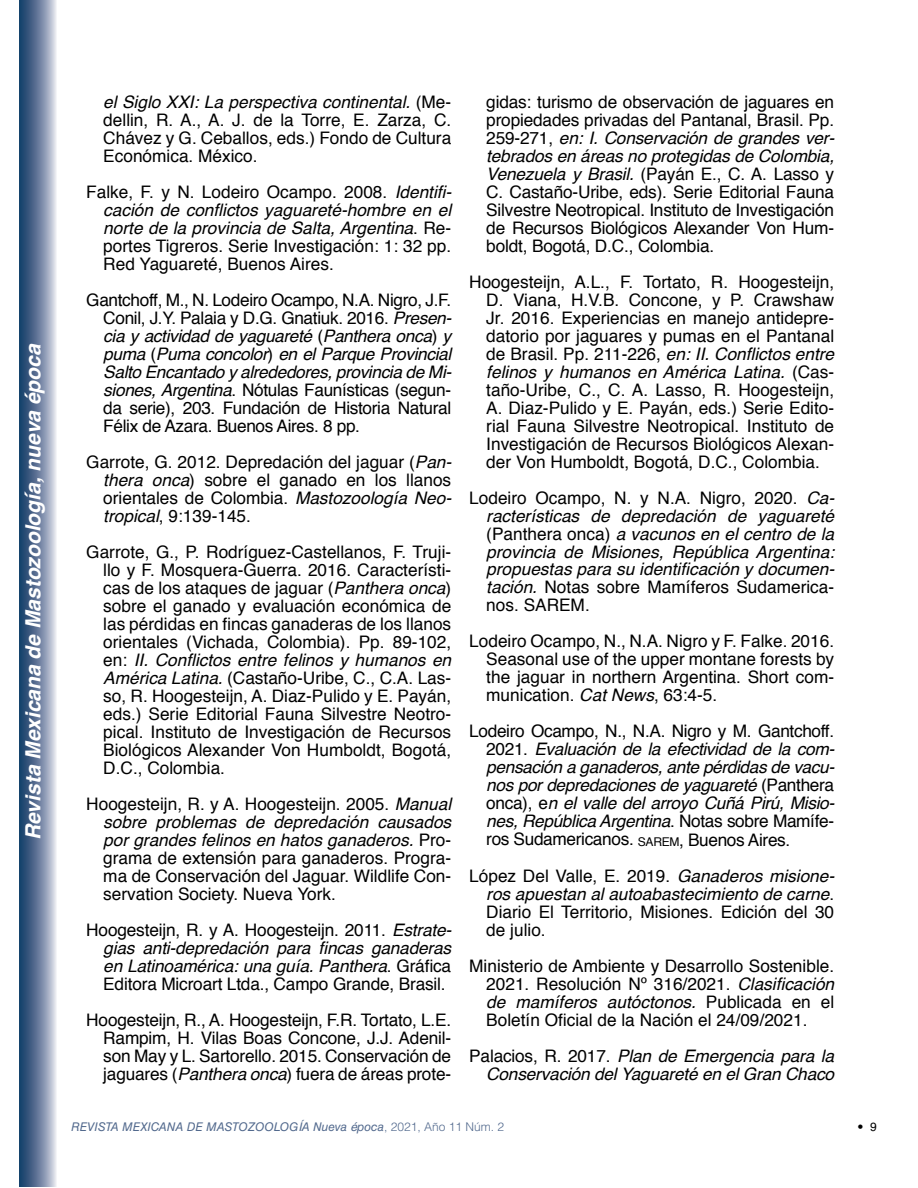
<style>
.page{position:relative;width:918px;height:1188px;background:#fff}
.page>*{position:absolute;margin:0;border:0;box-sizing:border-box;transform-origin:0 0}
.t1{font:italic 700 21px "Helvetica";color:#fff}
.t2{font:17.25px/18px "Helvetica";color:#000;text-align:justify}
.t3{font:italic 17.25px/18px "Helvetica";letter-spacing:-.01em;color:#000;text-align:justify}
.t4{font:italic 12px "Helvetica LT Std";color:#52698d}
.t5{font:300 12px "Helvetica LT Std";color:#000}
.s1{font-style:italic}
.s2{font-style:normal}
.s3{font-style:normal;font-size:12.15px}
.s4{font-weight:300;font-style:normal}
.s5{font-weight:400}
</style>
<div class="page">
<svg style="left:20px;top:0;width:36px;height:1186px;background:#6b809e"></svg>
<p class="t1" style="left:16px;top:840px;width:498px;rotate:-90deg">Revista Mexicana de Mastozoología, nueva época</p>
<p class="t2" style="left:103px;top:93px;width:349px"><span class="s1">el Siglo XXI: La perspectiva continental.</span> (Me&shy;dellin, R. A., A. J. de la Torre, E. Zarza, C.<br>Chávez y G. Ceballos, eds.) Fondo de Cultura Económica. México.</p>
<p class="t2" style="left:103px;top:183px;width:350px;text-indent:-17px">Falke, F. y N. Lodeiro Ocampo. 2008. <span class="s1">Identifi&shy;cación de conflictos yaguareté-hombre en el norte de la provincia de Salta, Argentina</span>. Re&shy;portes Tigreros. Serie Investigación: 1: 32 pp.<br>Red Yaguareté, Buenos Aires.</p>
<p class="t2" style="left:103px;top:291px;width:350px;text-indent:-17px">Gantchoff, M., N. Lodeiro Ocampo, N.A. Nigro, J.F.<br>Conil, J.Y. Palaia y D.G. Gnatiuk. 2016. <span class="s1">Presen&shy;cia y actividad de yaguareté</span> (<span class="s1">Panthera onca</span>) <span class="s1">y puma</span> (<span class="s1">Puma concolor</span>) <span class="s1">en el Parque Provincial Salto Encantado y alrededores, provincia de Mi&shy;siones, Argentina</span>. Nótulas Faunísticas (segun&shy;da serie), 203. Fundación de Historia Natural Félix de Azara. Buenos Aires. 8 pp.</p>
<p class="t2" style="left:103px;top:453px;width:350px;text-indent:-17px">Garrote, G. 2012. Depredación del jaguar (<span class="s1">Pan&shy;thera onca</span>) sobre el ganado en los llanos orientales de Colombia. <span class="s1">Mastozoología Neo&shy;tropical</span>, 9:139-145.</p>
<p class="t2" style="left:103px;top:543px;width:349px;text-indent:-17px">Garrote, G., P. Rodríguez-Castellanos, F. Truji&shy;llo y F. Mosquera-Guerra. 2016. Característi&shy;cas de los ataques de jaguar (<span class="s1">Panthera onca</span>) sobre el ganado y evaluación económica de las pérdidas en fincas ganaderas de los llanos orientales (Vichada, Colombia). Pp. 89-102, en: <span class="s1">II. Conflictos entre felinos y humanos en América Latina.</span> (Castaño-Uribe, C., C.A. Las&shy;so, R. Hoogesteijn, A. Diaz-Pulido y E. Payán, eds.) Serie Editorial Fauna Silvestre Neotro&shy;pical. Instituto de Investigación de Recursos Biológicos Alexander Von Humboldt, Bogotá, D.C., Colombia.</p>
<p class="t2" style="left:103px;top:795px;width:349px;text-indent:-17px">Hoogesteijn, R. y A. Hoogesteijn. 2005. <span class="s1">Manual sobre problemas de depredación causados por grandes felinos en hatos ganaderos.</span> Pro&shy;grama de extensión para ganaderos. Progra&shy;ma de Conservación del Jaguar. Wildlife Con&shy;servation Society. Nueva York.</p>
<p class="t2" style="left:103px;top:921px;width:350px;text-indent:-17px">Hoogesteijn, R. y A. Hoogesteijn. 2011. <span class="s1">Estrate&shy;gias anti-depredación para fincas ganaderas en Latinoamérica: una guía. Panthera</span>. Gráfica Editora Microart Ltda., Campo Grande, Brasil.</p>
<p class="t2" style="left:103px;top:1011px;width:349px;text-indent:-17px">Hoogesteijn, R., A. Hoogesteijn, F.R. Tortato, L.E.<br>Rampim, H. Vilas Boas Concone, J.J. Adenil&shy;son May y L. Sartorello. 2015. Conservación de jaguares (<span class="s1">Panthera onca</span>) fuera de áreas prote-</p>
<p class="t2" style="left:486px;top:93px;width:350px">gidas: turismo de observación de jaguares en propiedades privadas del Pantanal, Brasil. Pp.<br>259-271, <span class="s1">en: I. Conservación de grandes ver&shy;tebrados en áreas no protegidas de Colombia, Venezuela y Brasil.</span> (Payán E., C. A. Lasso y C. Castaño-Uribe, eds). Serie Editorial Fauna Silvestre Neotropical. Instituto de Investigación de Recursos Biológicos Alexander Von Hum&shy;boldt, Bogotá, D.C., Colombia.</p>
<p class="t2" style="left:486px;top:273px;width:349px;text-indent:-17px">Hoogesteijn, A.L., F. Tortato, R. Hoogesteijn, D. Viana, H.V.B. Concone, y P. Crawshaw Jr. 2016. Experiencias en manejo antidepre&shy;datorio por jaguares y pumas en el Pantanal de Brasil. Pp. 211-226, <span class="s1">en: II. Conflictos entre felinos y humanos en América Latina.</span> (Cas&shy;taño-Uribe, C., C. A. Lasso, R. Hoogesteijn, A. Diaz-Pulido y E. Payán, eds.) Serie Edito&shy;rial Fauna Silvestre Neotropical. Instituto de Investigación de Recursos Biológicos Alexan&shy;der Von Humboldt, Bogotá, D.C., Colombia.</p>
<p class="t3" style="left:486px;top:489px;width:350px;text-indent:-17px"><span class="s2">Lodeiro Ocampo, N. y N.A. Nigro, 2020.</span> Ca&shy;racterísticas de depredación de yaguareté <span class="s2">(Panthera onca)</span> a vacunos en el centro de la provincia de Misiones, República Argentina: propuestas para su identificación y documen&shy;tación. <span class="s2">Notas sobre Mamíferos Sudamerica&shy;nos. SAREM.</span></p>
<p class="t2" style="left:486px;top:633px;width:349px;text-indent:-17px">Lodeiro Ocampo, N., N.A. Nigro y F. Falke. 2016.<br>Seasonal use of the upper montane forests by the jaguar in northern Argentina. Short com&shy;munication. <span class="s1">Cat News</span>, 63:4-5.</p>
<p class="t3" style="left:486px;top:723px;width:350px;text-indent:-17px"><span class="s2">Lodeiro Ocampo, N., N.A. Nigro y M. Gantchoff.<br>2021.</span> Evaluación de la efectividad de la com&shy;pensación a ganaderos, ante pérdidas de vacu&shy;nos por depredaciones de yaguareté <span class="s2">(Panthera onca), e</span>n el valle del arroyo Cuñá Pirú, Misio&shy;nes, República Argentina<span class="s2">. Notas sobre Mamífe&shy;ros Sudamericanos.</span> <span class="s3">SAREM</span><span class="s2">, Buenos Aires.</span></p>
<p class="t2" style="left:486px;top:867px;width:350px;text-indent:-17px">López Del Valle, E. 2019. <span class="s1">Ganaderos misione&shy;ros apuestan al autoabastecimiento de carne</span>.<br>Diario El Territorio, Misiones. Edición del 30 de julio.</p>
<p class="t2" style="left:486px;top:957px;width:349px;text-indent:-17px">Ministerio de Ambiente y Desarrollo Sostenible.<br>2021. Resolución Nº 316/2021. <span class="s1">Clasificación de mamíferos autóctonos.</span> Publicada en el Boletín Oficial de la Nación el 24/09/2021.</p>
<p class="t3" style="left:469px;top:1047px;width:366px;text-align:right"><span class="s2">Palacios, R. 2017.</span> Plan de Emergencia para la<br>Conservación del Yaguareté en el Gran Chaco</p>
<p class="t4" style="left:71px;top:1120px;width:435px">REVISTA MEXICANA DE MASTOZOOLOGÍA Nueva época<span class="s4">, 2021, Año 11 Núm. 2</span></p>
<p class="t5" style="left:857px;top:1119px;width:21px">• <span class="s5">9</span></p>
</div>
